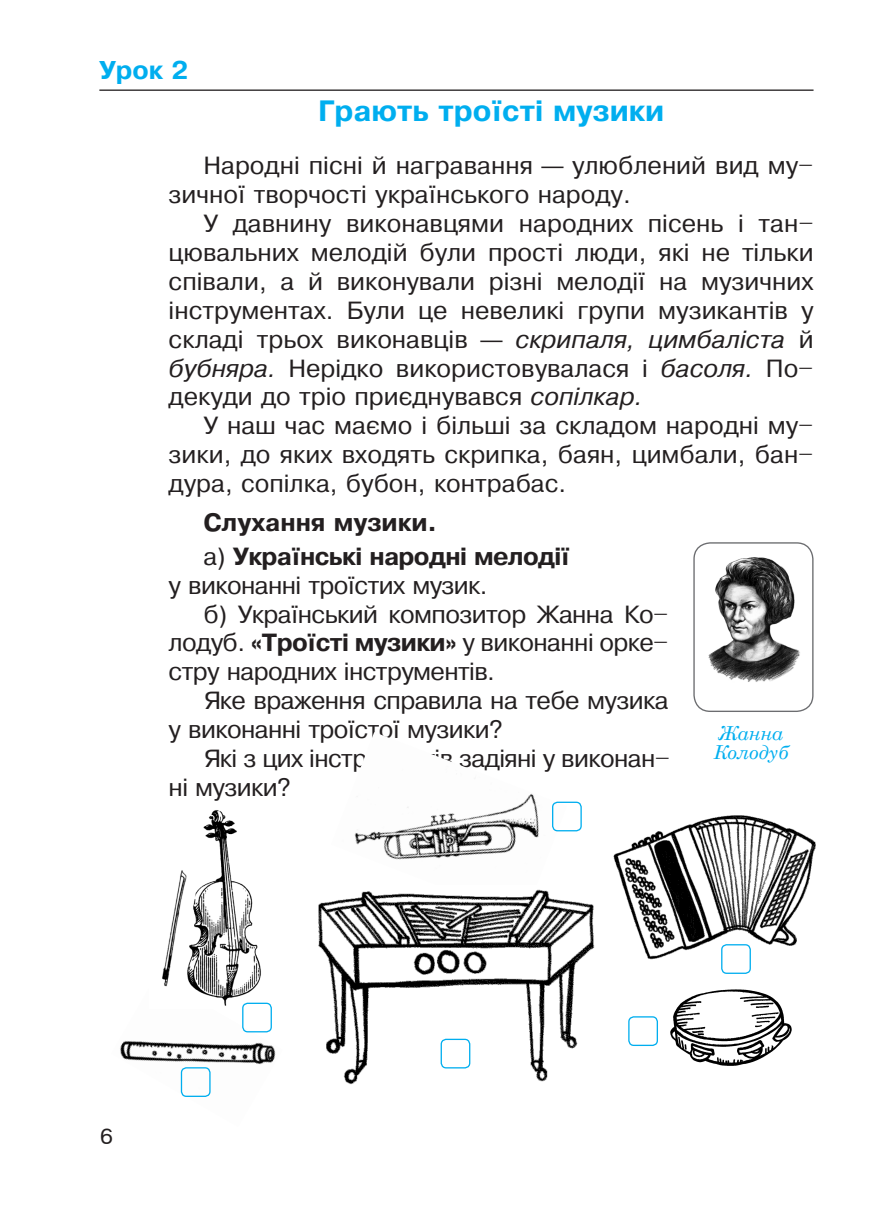
<style>
.page{position:relative;width:883px;height:1231px;background:#fff}
.page>*{position:absolute;margin:0;border:0;box-sizing:border-box;transform-origin:0 0}
.t1{font:700 28px "Pragmatica";color:#00aeef}
.t2{font:700 24.5px "Pragmatica";color:#00aeef}
.t3{font:23.62px/28.9px "Pragmatica";letter-spacing:-.025em;color:#231f20;text-align:justify}
.t4{font:23.62px/28.9px "Pragmatica";color:#231f20}
.t5{font:700 23.62px/33.8px "Pragmatica";letter-spacing:-.025em;color:#231f20}
.t6{font:21px "Pragmatica";color:#231f20}
.t7{font:italic 19.25px/19.2px "Century Schoolbook";color:#00aeef}
.s1{font-style:italic}
.s2{font-weight:400}
.s3{font-weight:700}
</style>
<div class="page">
<hr style="left:99px;top:89px;width:715px;height:2px;background:#231f20">
<img style="left:695px;top:544px;width:117px;height:166px">
<div style="left:693px;top:542px;width:121px;height:170px;border:1px solid #6c6d70;border-radius:16px"></div>
<img style="left:354px;top:793px;width:213px;height:67px">
<img style="left:120px;top:1029px;width:156px;height:68px">
<img style="left:318px;top:889px;width:277px;height:196px">
<img style="left:613px;top:815px;width:203px;height:145px">
<img style="left:162px;top:810px;width:108px;height:196px">
<img style="left:670px;top:989px;width:122px;height:77px">
<div style="left:628px;top:1016px;width:30px;height:29px;border:1px solid #00aeef;border-radius:5px"></div>
<div style="left:721px;top:944px;width:30px;height:29px;border:1px solid #00aeef;border-radius:5px"></div>
<div style="left:552px;top:801px;width:30px;height:30px;border:1px solid #00aeef;border-radius:5px"></div>
<div style="left:441px;top:1038px;width:29px;height:30px;border:1px solid #00aeef;border-radius:5px"></div>
<div style="left:242px;top:1002px;width:30px;height:30px;border:1px solid #00aeef;border-radius:5px"></div>
<div style="left:181px;top:1067px;width:30px;height:29px;border:1px solid #00aeef;border-radius:5px"></div>
<p class="t2" style="left:99px;top:56px;width:91px">Урок 2</p>
<p class="t1" style="left:318px;top:95px;width:348px">Грають троїсті музики</p>
<p class="t4" style="left:169px;top:151px;width:646px;text-indent:35px">Народні пісні й награвання — улюблений вид му&shy;зичної творчості українського народу.</p>
<p class="t3" style="left:169px;top:209px;width:646px;text-indent:35px">У давнину виконавцями народних пісень і тан&shy;цювальних мелодій були прості люди, які не тільки співали, а й виконували різні мелодії на музичних інструментах. Були це невеликі групи музикантів у складі трьох виконавців — <span class="s1">скрипаля, цимбаліста</span> й <span class="s1">бубняра.</span> Нерідко використовувалася і <span class="s1">басоля.</span> По&shy;декуди до тріо приєднувався <span class="s1">сопілкар.</span></p>
<p class="t3" style="left:169px;top:411px;width:646px;text-indent:35px">У наш час маємо і більші за складом народні му&shy;зики, до яких входять скрипка, баян, цимбали, бан&shy;дура, сопілка, бубон, контрабас.</p>
<p class="t5" style="left:203px;top:505px;width:368px">Слухання музики.<br><span class="s2">а)</span> Українські народні мелодії</p>
<p class="t3" style="left:169px;top:570px;width:321px">у виконанні троїстих музик.</p>
<p class="t3" style="left:203px;top:599px;width:467px">б) Український композитор Жанна Ко-</p>
<p class="t3" style="left:169px;top:628px;width:501px">лодуб. <span class="s3">«Троїсті музики»</span> у виконанні орке-</p>
<p class="t3" style="left:169px;top:657px;width:328px">стру народних інструментів.</p>
<p class="t3" style="left:203px;top:686px;width:467px">Яке враження справила на тебе музика</p>
<p class="t3" style="left:169px;top:715px;width:336px">у виконанні троїстої музики?</p>
<p class="t3" style="left:203px;top:744px;width:468px">Які з цих інструментів задіяні у виконан-</p>
<p class="t3" style="left:169px;top:773px;width:124px">ні музики?</p>
<p class="t7" style="left:713px;top:722px;width:77px">Жанна<br>Колодуб</p>
<p class="t6" style="left:100px;top:1124px;width:14px">6</p>
</div>
